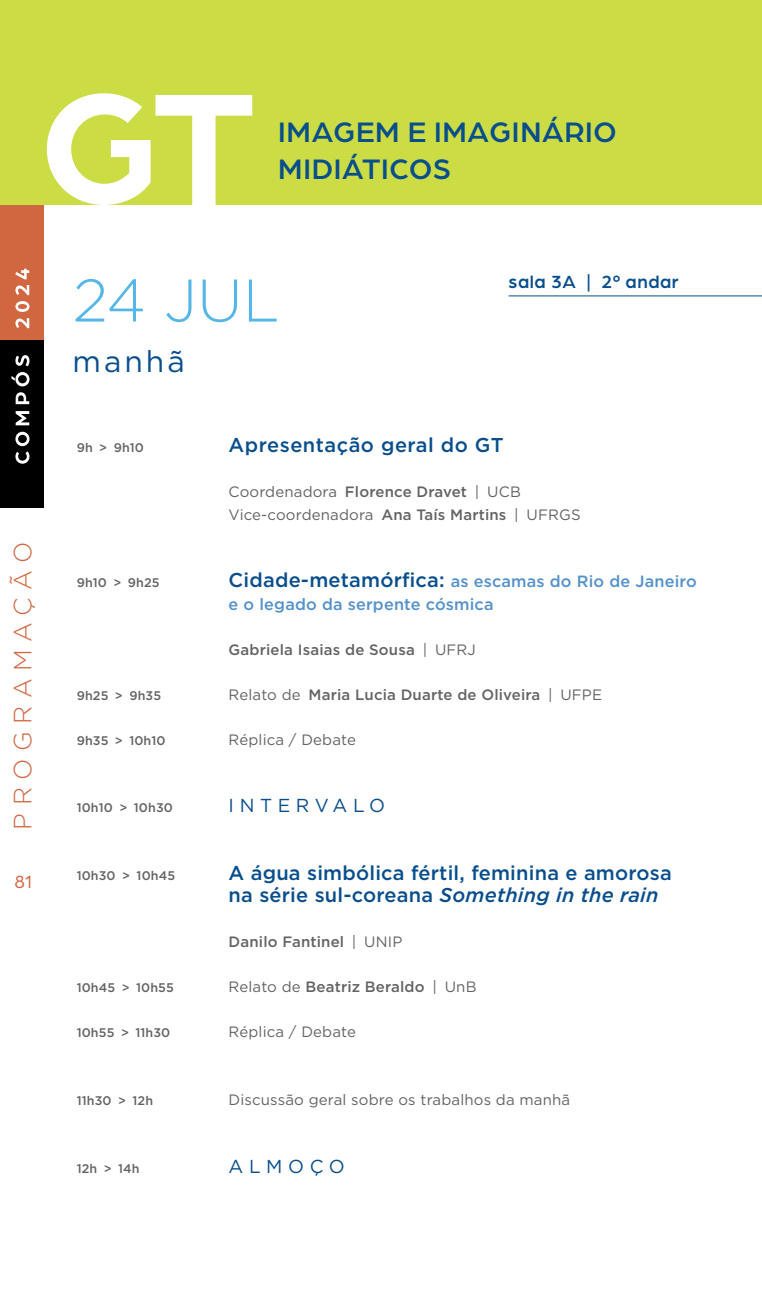
<style>
.page{position:relative;width:762px;height:1312px;background:#fff}
.page>*{position:absolute;margin:0;border:0;box-sizing:border-box;transform-origin:0 0}
.t1{font:300 60px "Gotham";color:#54b7e7}
.t2{font:500 30px/37.5px "Arboria";letter-spacing:.025em;color:#084e8c}
.t3{font:30px "Gotham";letter-spacing:.1em;color:#084e8c}
.t4{font:300 25px "Gotham";letter-spacing:.3em;color:#d06741}
.t5{font:500 20px/22.5px "Gotham";letter-spacing:.01em;color:#084e8c}
.t6{font:18.75px "Gotham";letter-spacing:.3em;color:#084e8c}
.t7{font:500 18.75px "Arboria";letter-spacing:.03em;color:#084e8c}
.t8{font:18.75px "Arboria";color:#d06741}
.t9{font:500 16.25px/22.5px "Gotham";letter-spacing:.01em;color:#5391cb}
.t10{font:15px/22.5px "Gotham";letter-spacing:.01em;color:#636366}
.t11{font:500 15px "Gotham";letter-spacing:.01em;color:#636366}
.t12{font:500 12.5px "Gotham";letter-spacing:.01em;color:#636366}
.s1{font-weight:500}
.s2{font-size:20px;color:#084e8c}
.s3{font-weight:400}
.s4{font-style:italic}
</style>
<div class="page">
<div style="left:0;top:152px;width:44px;height:192px;background:#d06741"></div>
<div style="left:0;top:340px;width:44px;height:168px;background:#000001"></div>
<svg style="left:15px;top:431px;width:14px;height:32px"></svg>
<svg style="left:16px;top:411px;width:13px;height:14px"></svg>
<svg style="left:16px;top:392px;width:13px;height:12px"></svg>
<svg style="left:12px;top:372px;width:17px;height:14px"></svg>
<svg style="left:15px;top:355px;width:14px;height:11px"></svg>
<svg style="left:15px;top:318px;width:14px;height:10px"></svg>
<svg style="left:15px;top:301px;width:14px;height:11px"></svg>
<svg style="left:15px;top:285px;width:14px;height:10px"></svg>
<svg style="left:15px;top:268px;width:14px;height:11px"></svg>
<div style="left:0;top:0;width:762px;height:204px;background:#ccdc45"></div>
<svg style="left:47px;top:93px;width:205px;height:112px"></svg>
<hr style="left:508px;top:295px;width:254px;height:1px;background:#084e8c">
<h3 class="t4" style="left:7px;top:829px;width:289px;rotate:-90deg">PROGRAMAÇÃO</h3>
<p class="t8" style="left:15px;top:869px;width:20px">81</p>
<h2 class="t2" style="left:278px;top:111px;width:340px">IMAGEM E IMAGINÁRIO<br>MIDIÁTICOS</h2>
<h1 class="t1" style="left:73px;top:262px;width:208px">24 JUL</h1>
<h2 class="t3" style="left:73px;top:341px;width:114px">manhã</h2>
<p class="t7" style="left:508px;top:269px;width:172px">sala 3A | 2º andar</p>
<p class="t12" style="left:77px;top:439px;width:69px">9h &gt; 9h10</p>
<p class="t12" style="left:77px;top:574px;width:85px">9h10 &gt; 9h25</p>
<p class="t12" style="left:77px;top:687px;width:86px">9h25 &gt; 9h35</p>
<p class="t12" style="left:77px;top:732px;width:90px">9h35 &gt; 10h10</p>
<p class="t12" style="left:77px;top:799px;width:98px">10h10 &gt; 10h30</p>
<p class="t12" style="left:77px;top:867px;width:100px">10h30 &gt; 10h45</p>
<p class="t12" style="left:77px;top:979px;width:99px">10h45 &gt; 10h55</p>
<p class="t12" style="left:77px;top:1024px;width:95px">10h55 &gt; 11h30</p>
<p class="t12" style="left:77px;top:1092px;width:78px">11h30 &gt; 12h</p>
<p class="t12" style="left:77px;top:1159px;width:65px">12h &gt; 14h</p>
<h3 class="t5" style="left:229px;top:433px;width:277px">Apresentação geral do GT</h3>
<p class="t10" style="left:229px;top:480px;width:353px">Coordenadora <span class="s1">Florence Dravet</span> | UCB<br>Vice-coordenadora <span class="s1">Ana Taís Martins</span> | UFRGS</p>
<p class="t9" style="left:229px;top:569px;width:470px"><span class="s2">Cidade-metamórfica:</span> as escamas do Rio de Janeiro e o legado da serpente cósmica</p>
<p class="t11" style="left:229px;top:639px;width:249px">Gabriela Isaias de Sousa <span class="s3">| UFRJ</span></p>
<p class="t11" style="left:229px;top:684px;width:375px"><span class="s3">Relato de</span> Maria Lucia Duarte de Oliveira <span class="s3">| UFPE</span></p>
<p class="t10" style="left:229px;top:727px;width:129px">Réplica / Debate</p>
<p class="t6" style="left:229px;top:793px;width:158px">INTERVALO</p>
<h3 class="t5" style="left:229px;top:861px;width:445px">A água simbólica fértil, feminina e amorosa na série sul-coreana <span class="s4">Something in the rain</span></h3>
<p class="t11" style="left:229px;top:932px;width:175px">Danilo Fantinel <span class="s3">| UNIP</span></p>
<p class="t11" style="left:229px;top:977px;width:249px"><span class="s3">Relato de</span> Beatriz Beraldo <span class="s3">| UnB</span></p>
<p class="t10" style="left:229px;top:1020px;width:129px">Réplica / Debate</p>
<p class="t10" style="left:229px;top:1087px;width:343px">Discussão geral sobre os trabalhos da manhã</p>
<p class="t6" style="left:229px;top:1153px;width:118px">ALMOÇO</p>
</div>
